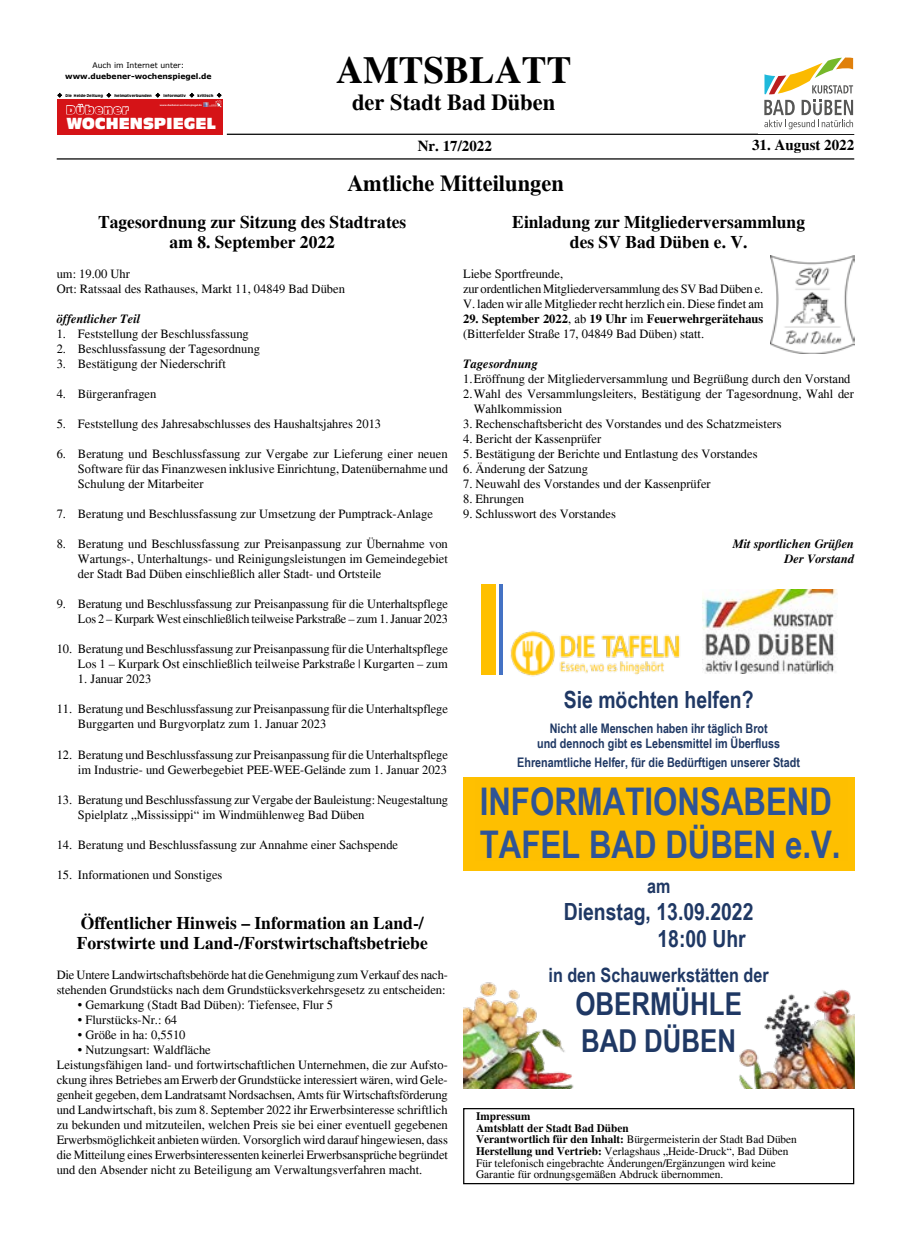
<style>
.page{position:relative;width:911px;height:1241px;background:#fff}
.page>*{position:absolute;margin:0;border:0;box-sizing:border-box;transform-origin:0 0}
.t1{font:700 38.12px/43.8px "Arial Narrow";color:#2f5496}
.t2{font:700 37.5px "Times";color:#000}
.t3{font:700 31.5px/36.1px "Arial Narrow";color:#1f3864}
.t4{font:700 23.62px/27.1px "Arial Narrow";color:#1f3864}
.t5{font:700 22.5px "Times";color:#000}
.t6{font:700 19.75px "Arial Narrow";color:#1f3864}
.t7{font:700 17.5px/20px "Times";color:#000;text-align:center}
.t8{font:700 15px "Times";color:#000}
.t9{font:14.88px "Antique Olive Compact";color:#fff}
.t10{font:700 13.12px/15.1px "Arial Narrow";color:#1f3864;text-align:center}
.t11{font:12.5px/15px "Times";color:#000}
.t12{font:italic 700 12.5px/15px "Times";color:#000;text-align:right}
.t13{font:11.25px/11.6px "Times";color:#000}
.t14{font:10.62px "Antique Olive Compact";letter-spacing:.08em;color:#d51317}
.t15{font:700 7.62px "Verdana";color:#000}
.t16{font:7.62px "Verdana";color:#000}
.t17{font:700 3.62px "Antique Olive";letter-spacing:.015em;color:#000}
.t18{font:700 2.62px "Frutiger";color:#fff}
.s1{font-family:"Mini Pics Classic";font-weight:400;font-size:4.62px}
.s2{font-weight:700}
</style>
<div class="page">
<hr style="left:227px;top:134px;width:627px;height:1px;background:#000">
<hr style="left:57px;top:158px;width:797px;height:1px;background:#000">
<svg style="left:764px;top:57px;width:89px;height:37px"></svg>
<svg style="left:764px;top:100px;width:89px;height:29px"></svg>
<div style="left:57px;top:99px;width:166px;height:35px;background:#d51317"></div>
<svg style="left:58px;top:93px;width:71px;height:22px"></svg>
<svg style="left:156px;top:93px;width:4px;height:4px"></svg>
<svg style="left:190px;top:93px;width:4px;height:4px"></svg>
<svg style="left:204px;top:93px;width:17px;height:14px"></svg>
<div style="left:463px;top:1107px;width:391px;height:76px;border:1px solid #000"></div>
<img style="left:770px;top:255px;width:84px;height:99px">
<img style="left:463px;top:982px;width:391px;height:106px">
<img style="left:510px;top:631px;width:170px;height:46px">
<img style="left:702px;top:589px;width:136px;height:84px">
<div style="left:481px;top:584px;width:14px;height:90px;background:#ffc000"></div>
<svg style="left:499px;top:584px;width:3px;height:90px"></svg>
<div style="left:463px;top:777px;width:391px;height:93px;background:#ffc000"></div>
<p class="t16" style="left:93px;top:60px;width:93px">Auch im Internet unter:</p>
<p class="t15" style="left:65px;top:71px;width:148px">www.duebener-wochenspiegel.de</p>
<p class="t14" style="left:66px;top:102px;width:63px">Dübener</p>
<p class="t9" style="left:66px;top:113px;width:151px">WOCHENSPIEGEL</p>
<p class="t17" style="left:58px;top:93px;width:165px"><span class="s1">:</span> Die Heide-Zeitung <span class="s1">:</span> heimatverbunden <span class="s1">:</span> informativ <span class="s1">:</span> kritisch <span class="s1">:</span></p>
<p class="t18" style="left:160px;top:104px;width:44px">www.duebener-wochenspiegel.de</p>
<h2 class="t2" style="left:336px;top:47px;width:237px">AMTSBLATT</h2>
<h3 class="t5" style="left:352px;top:88px;width:205px">der Stadt Bad Düben</h3>
<p class="t8" style="left:418px;top:137px;width:76px">Nr. 17/2022</p>
<p class="t8" style="left:752px;top:136px;width:104px">31. August 2022</p>
<h3 class="t5" style="left:347px;top:169px;width:218px">Amtliche Mitteilungen</h3>
<h3 class="t7" style="left:98px;top:212px;width:310px">Tagesordnung zur Sitzung des Stadtrates am 8. September 2022</h3>
<p class="t11" style="left:57px;top:266px;width:290px">um: 19.00 Uhr<br>Ort: Ratssaal des Rathauses, Markt 11, 04849 Bad Düben</p>
<p class="t12" style="left:57px;top:311px;width:85px">öffentlicher Teil</p>
<p class="t11" style="left:57px;top:326px;width:194px">1. Feststellung der Beschlussfassung</p>
<p class="t11" style="left:57px;top:341px;width:205px">2. Beschlussfassung der Tagesordnung</p>
<p class="t11" style="left:57px;top:356px;width:171px">3. Bestätigung der Niederschrift</p>
<p class="t11" style="left:57px;top:386px;width:101px">4. Bürgeranfragen</p>
<p class="t11" style="left:57px;top:416px;width:326px">5. Feststellung des Jahresabschlusses des Haushaltsjahres 2013</p>
<p class="t11" style="left:78px;top:446px;width:371px;text-align:justify;text-indent:-21px">6. Beratung und Beschlussfassung zur Vergabe zur Lieferung einer neuen Software für das Finanzwesen inklusive Einrichtung, Datenübernahme und Schulung der Mitarbeiter</p>
<p class="t11" style="left:57px;top:506px;width:378px">7. Beratung und Beschlussfassung zur Umsetzung der Pumptrack-Anlage</p>
<p class="t11" style="left:78px;top:536px;width:371px;text-align:justify;text-indent:-21px">8. Beratung und Beschlussfassung zur Preisanpassung zur Übernahme von Wartungs-, Unterhaltungs- und Reinigungsleistungen im Gemeindegebiet der Stadt Bad Düben einschließlich aller Stadt- und Ortsteile</p>
<p class="t11" style="left:57px;top:596px;width:393px;text-align:right">9. Beratung und Beschlussfassung zur Preisanpassung für die Unterhaltspflege<br>Los 2 – Kurpark West einschließlich teilweise Parkstraße – zum 1. Januar 2023</p>
<p class="t11" style="left:57px;top:641px;width:393px;text-align:right">10. Beratung und Beschlussfassung zur Preisanpassung für die Unterhaltspflege<br>Los 1 – Kurpark Ost einschließlich teilweise Parkstraße | Kurgarten – zum</p>
<p class="t11" style="left:78px;top:671px;width:75px">1. Januar 2023</p>
<p class="t11" style="left:78px;top:701px;width:371px;text-indent:-21px">11. Beratung und Beschlussfassung zur Preisanpassung für die Unterhaltspflege<br>Burggarten und Burgvorplatz zum 1. Januar 2023</p>
<p class="t11" style="left:57px;top:746px;width:393px;text-align:right">12. Beratung und Beschlussfassung zur Preisanpassung für die Unterhaltspflege im Industrie- und Gewerbegebiet PEE-WEE-Gelände zum 1. Januar 2023</p>
<p class="t11" style="left:78px;top:791px;width:371px;text-indent:-21px">13. Beratung und Beschlussfassung zur Vergabe der Bauleistung: Neugestaltung<br>Spielplatz „Mississippi“ im Windmühlenweg Bad Düben</p>
<p class="t11" style="left:57px;top:836px;width:343px">14. Beratung und Beschlussfassung zur Annahme einer Sachspende</p>
<p class="t11" style="left:57px;top:866px;width:167px">15. Informationen und Sonstiges</p>
<h3 class="t7" style="left:77px;top:912px;width:352px;text-align:left">Öffentlicher Hinweis – Information an Land-/<br>Forstwirte und Land-/Forstwirtschaftsbetriebe</h3>
<p class="t11" style="left:57px;top:966px;width:393px">Die Untere Landwirtschaftsbehörde hat die Genehmigung zum Verkauf des nach&shy;stehenden Grundstücks nach dem Grundstücksverkehrsgesetz zu entscheiden:</p>
<p class="t11" style="left:78px;top:996px;width:257px">• Gemarkung (Stadt Bad Düben): Tiefensee, Flur 5</p>
<p class="t11" style="left:78px;top:1011px;width:101px">• Flurstücks-Nr.: 64</p>
<p class="t11" style="left:78px;top:1026px;width:109px">• Größe in ha: 0,5510</p>
<p class="t11" style="left:57px;top:1041px;width:393px;text-indent:21px">• Nutzungsart: Waldfläche<br>Leistungsfähigen land- und fortwirtschaftlichen Unternehmen, die zur Aufsto&shy;ckung ihres Betriebes am Erwerb der Grundstücke interessiert wären, wird Gele&shy;genheit gegeben, dem Landratsamt Nordsachsen, Amts für Wirtschaftsförderung und Landwirtschaft, bis zum 8. September 2022 ihr Erwerbsinteresse schriftlich zu bekunden und mitzuteilen, welchen Preis sie bei einer eventuell gegebenen Erwerbsmöglichkeit anbieten würden. Vorsorglich wird darauf hingewiesen, dass die Mitteilung eines Erwerbsinteressenten keinerlei Erwerbsansprüche begründet und den Absender nicht zu Beteiligung am Verwaltungsverfahren macht.</p>
<h3 class="t7" style="left:512px;top:212px;width:294px">Einladung zur Mitgliederversammlung des SV Bad Düben e. V.</h3>
<p class="t11" style="left:463px;top:266px;width:302px">Liebe Sportfreunde,<br>zur ordentlichen Mitgliederversammlung des SV Bad Düben e.<br>V. laden wir alle Mitglieder recht herzlich ein. Diese findet am</p>
<p class="t11" style="left:463px;top:311px;width:302px"><span class="s2">29. September 2022</span>, ab <span class="s2">19 Uhr</span> im <span class="s2">Feuerwehrgerätehaus </span>(Bitterfelder Straße 17, 04849 Bad Düben) statt.</p>
<p class="t12" style="left:463px;top:356px;width:77px">Tagesordnung</p>
<p class="t11" style="left:463px;top:371px;width:389px">1.Eröffnung der Mitgliederversammlung und Begrüßung durch den Vorstand</p>
<p class="t11" style="left:463px;top:386px;width:392px">2.Wahl des Versammlungsleiters, Bestätigung der Tagesordnung, Wahl der</p>
<p class="t11" style="left:474px;top:401px;width:90px">Wahlkommission</p>
<p class="t11" style="left:463px;top:416px;width:320px">3. Rechenschaftsbericht des Vorstandes und des Schatzmeisters</p>
<p class="t11" style="left:463px;top:431px;width:140px">4. Bericht der Kassenprüfer</p>
<p class="t11" style="left:463px;top:446px;width:296px">5. Bestätigung der Berichte und Entlastung des Vorstandes</p>
<p class="t11" style="left:463px;top:461px;width:126px">6. Änderung der Satzung</p>
<p class="t11" style="left:463px;top:476px;width:249px">7. Neuwahl des Vorstandes und der Kassenprüfer</p>
<p class="t11" style="left:463px;top:491px;width:63px">8. Ehrungen</p>
<p class="t11" style="left:463px;top:506px;width:154px">9. Schlusswort des Vorstandes</p>
<p class="t12" style="left:732px;top:536px;width:123px">Mit sportlichen Grüßen<br>Der Vorstand</p>
<h3 class="t4" style="left:564px;top:684px;width:191px">Sie möchten helfen?</h3>
<p class="t10" style="left:537px;top:719px;width:245px">Nicht alle Menschen haben ihr täglich Brot<br>und dennoch gibt es Lebensmittel im Überfluss</p>
<p class="t10" style="left:517px;top:753px;width:284px">Ehrenamtliche Helfer, für die Bedürftigen unserer Stadt</p>
<h1 class="t1" style="left:480px;top:777px;width:362px">INFORMATIONSABEND<br>TAFEL BAD DÜBEN e.V.</h1>
<h3 class="t6" style="left:647px;top:871px;width:25px">am</h3>
<h3 class="t4" style="left:657px;top:896px;width:98px;text-indent:-94px">Dienstag, 13.09.2022<br>18:00 Uhr</h3>
<h3 class="t6" style="left:548px;top:959px;width:222px">in den Schauwerkstätten der</h3>
<h3 class="t3" style="left:575px;top:984px;width:168px">OBERMÜHLE<br>BAD DÜBEN</h3>
<p class="t13" style="left:476px;top:1110px;width:322px"><span class="s2">Impressum<br>Amtsblatt der Stadt Bad Düben<br>Verantwortlich für den Inhalt:</span> Bürgermeisterin der Stadt Bad Düben <span class="s2">Herstellung und Vertrieb:</span> Verlagshaus „Heide-Druck“, Bad Düben Für telefonisch eingebrachte Änderungen/Ergänzungen wird keine Garantie für ordnungsgemäßen Abdruck übernommen.</p>
</div>
